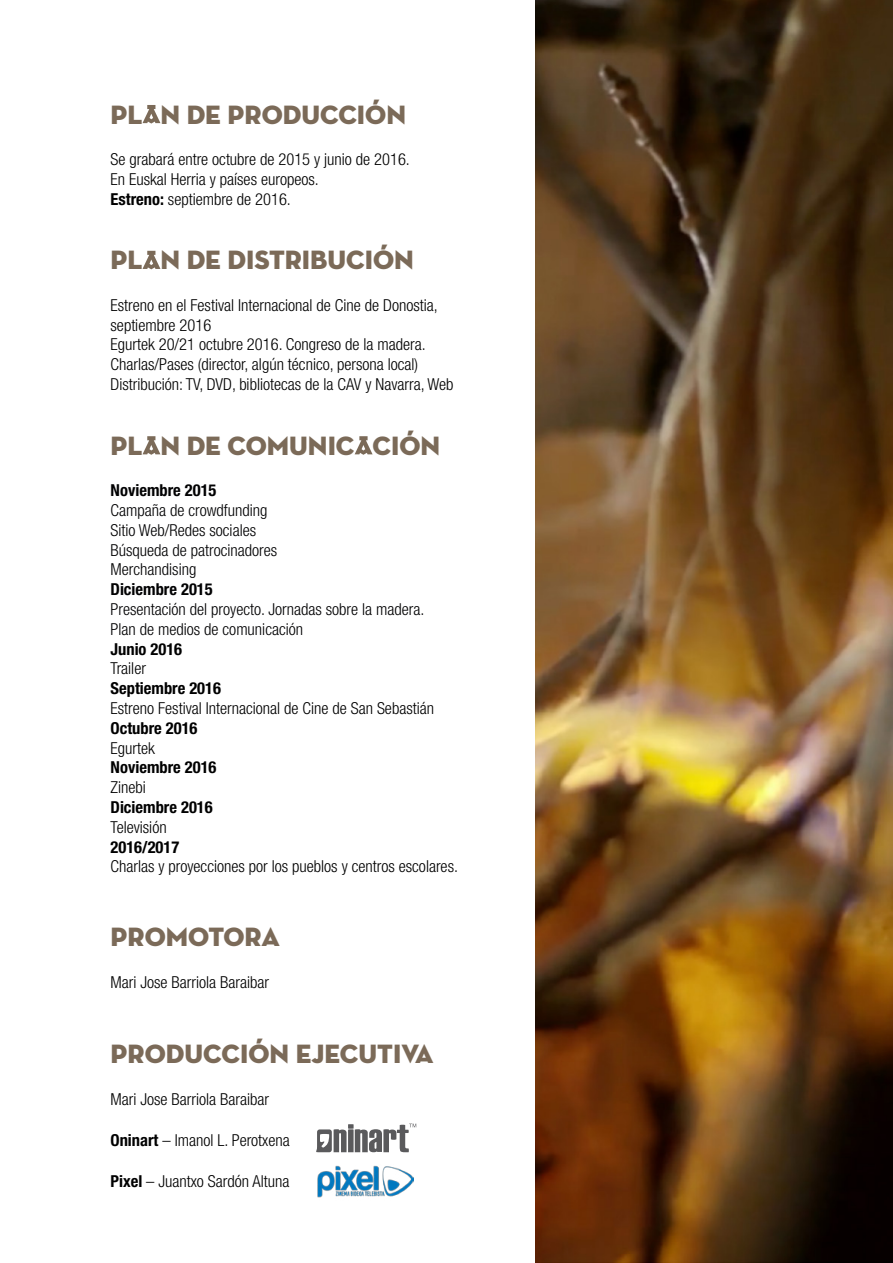
<style>
.page{position:relative;width:893px;height:1263px;background:#fff}
.page>*{position:absolute;margin:0;border:0;box-sizing:border-box;transform-origin:0 0}
.t1{font:27px "Neutra Disp Titling";color:#7b6a58}
.t2{font:300 condensed 16.5px/19.8px "Helvetica Neue LT Std";color:#000}
.t3{font:300 condensed 16.5px/19.8px "Helvetica Neue LT Std";color:#020203}
.t4{font:700 condensed 16.5px "Helvetica Neue LT Std";color:#000}
.t5{font:700 condensed 16.5px "Helvetica Neue LT Std";color:#020203}
.s1{font-weight:700}
</style>
<div class="page">
<svg style="left:142px;top:105px;width:18px;height:19px"></svg>
<svg style="left:142px;top:251px;width:18px;height:18px"></svg>
<svg style="left:142px;top:436px;width:18px;height:19px"></svg>
<svg style="left:355px;top:436px;width:18px;height:19px"></svg>
<img style="left:317px;top:1165px;width:97px;height:33px">
<svg style="left:316px;top:1123px;width:100px;height:29px"></svg>
<img style="left:536px;top:0;width:357px;height:1263px">
<h1 class="t1" style="left:111px;top:97px;width:297px">PL N DE PRODUCCIÓN</h1>
<p class="t2" style="left:111px;top:149px;width:301px">Se grabará entre octubre de 2015 y junio de 2016.<br>En Euskal Herria y países europeos.<br><span class="s1">Estreno:</span> septiembre de 2016.</p>
<h1 class="t1" style="left:111px;top:243px;width:305px">PL N DE DISTRIBUCIÓN</h1>
<p class="t2" style="left:111px;top:295px;width:344px">Estreno en el Festival Internacional de Cine de Donostia, septiembre 2016<br>Egurtek 20/21 octubre 2016. Congreso de la madera.<br>Charlas/Pases (director, algún técnico, persona local)<br>Distribución: TV, DVD, bibliotecas de la CAV y Navarra, Web</p>
<h1 class="t1" style="left:111px;top:429px;width:331px">PL N DE COMUNIC CIÓN</h1>
<p class="t5" style="left:111px;top:480px;width:108px">Noviembre 2015</p>
<p class="t3" style="left:111px;top:500px;width:168px">Campaña de crowdfunding<br>Sitio Web/Redes sociales<br>Búsqueda de patrocinadores<br>Merchandising</p>
<p class="t5" style="left:111px;top:579px;width:104px">Diciembre 2015</p>
<p class="t3" style="left:111px;top:599px;width:315px">Presentación del proyecto. Jornadas sobre la madera.<br>Plan de medios de comunicación</p>
<p class="t4" style="left:111px;top:639px;width:73px">Junio 2016</p>
<p class="t2" style="left:111px;top:658px;width:37px">Trailer</p>
<p class="t4" style="left:111px;top:678px;width:112px">Septiembre 2016</p>
<p class="t2" style="left:111px;top:698px;width:325px">Estreno Festival Internacional de Cine de San Sebastián</p>
<p class="t4" style="left:111px;top:718px;width:88px">Octubre 2016</p>
<p class="t2" style="left:111px;top:738px;width:46px">Egurtek</p>
<p class="t4" style="left:111px;top:757px;width:108px">Noviembre 2016</p>
<p class="t2" style="left:111px;top:777px;width:37px">Zinebi</p>
<p class="t4" style="left:111px;top:797px;width:104px">Diciembre 2016</p>
<p class="t2" style="left:111px;top:817px;width:58px">Televisión</p>
<p class="t4" style="left:111px;top:837px;width:70px">2016/2017</p>
<p class="t2" style="left:111px;top:856px;width:349px">Charlas y proyecciones por los pueblos y centros escolares.</p>
<h1 class="t1" style="left:111px;top:920px;width:171px">PROMOTORA</h1>
<p class="t2" style="left:111px;top:972px;width:160px">Mari Jose Barriola Baraibar</p>
<h1 class="t1" style="left:111px;top:1037px;width:324px">PRODUCCIÓN EJECUTIVA</h1>
<p class="t2" style="left:111px;top:1089px;width:160px">Mari Jose Barriola Baraibar</p>
<p class="t2" style="left:111px;top:1130px;width:181px"><span class="s1">Oninart</span> – Imanol L. Perotxena</p>
<p class="t2" style="left:111px;top:1171px;width:180px"><span class="s1">Pixel</span> – Juantxo Sardón Altuna</p>
</div>
